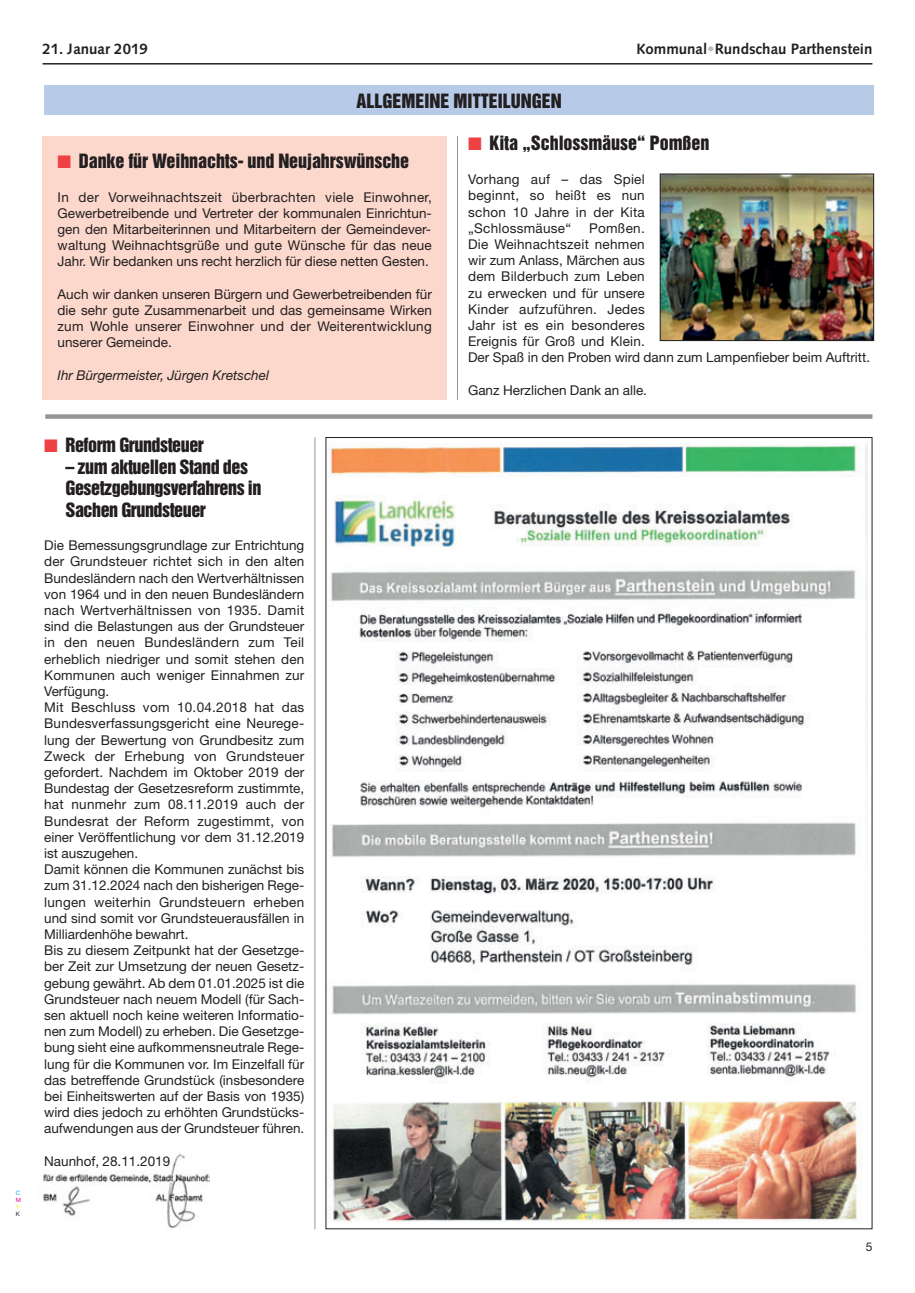
<style>
.page{position:relative;width:915px;height:1293px;background:#fff}
.page>*{position:absolute;margin:0;border:0;box-sizing:border-box;transform-origin:0 0}
.t1{font:18px/21.6px "Helvetica Inserat";letter-spacing:-.025em;color:#231f20}
.t2{font:18px "Helvetica Inserat";letter-spacing:-.005em;color:#231f20}
.t3{font:18px "Helvetica Inserat";color:#231f20}
.t4{font:700 15px "Syntax";color:#231f20}
.t5{font:13.5px/16.2px "Helvetica Neue";color:#231f20;text-align:justify}
.t6{font:italic 13.5px "Helvetica Neue";color:#231f20}
.t7{font:12px "Helvetica Neue";color:#231f20}
.t8{font:6px "Helvetica Neue";color:#00aeef}
.t9{font:6px "Helvetica Neue";color:#ed028c}
.t10{font:6px "Helvetica Neue";color:#fff101}
.t11{font:6px "Helvetica Neue";color:#231f20}
.s1{color:#bcbdc0}
.s2{color:#ee4144}
</style>
<div class="page">
<img style="left:43px;top:1154px;width:167px;height:75px">
<hr style="left:43px;top:63px;width:829px;height:2px;background:#231f20">
<div style="left:44px;top:85px;width:829px;height:30px;background:#b7cbe8"></div>
<hr style="left:457px;top:136px;width:1px;height:264px;background:#939598">
<div style="left:43px;top:136px;width:403px;height:264px;background:#fcd7cb"></div>
<div style="left:45px;top:414px;width:827px;height:5px;background:#939598"></div>
<img style="left:661px;top:176px;width:210px;height:163px">
<div style="left:659px;top:174px;width:214px;height:167px;border:1px solid #231f20"></div>
<img style="left:328px;top:443px;width:540px;height:779px">
<hr style="left:314px;top:437px;width:1px;height:792px;background:#939598">
<p class="t8" style="left:16px;top:1190px;width:6px">C</p>
<p class="t9" style="left:16px;top:1197px;width:7px">M</p>
<p class="t10" style="left:16px;top:1204px;width:5px">Y</p>
<p class="t11" style="left:16px;top:1211px;width:6px">K</p>
<p class="t4" style="left:43px;top:43px;width:107px">21. Januar 2019</p>
<p class="t4" style="left:636px;top:43px;width:237px">Kommunal<span class="s1">•</span>Rundschau Parthenstein</p>
<h1 class="t3" style="left:356px;top:93px;width:207px">ALLGEMEINE MITTEILUNGEN</h1>
<h1 class="t2" style="left:58px;top:153px;width:353px"><span class="s2">■</span> Danke für Weihnachts- und Neujahrswünsche</h1>
<p class="t5" style="left:58px;top:190px;width:375px">In der Vorweihnachtszeit überbrachten viele Einwohner, Gewerbetreibende und Vertreter der kommunalen Einrichtun&shy;gen den Mitarbeiterinnen und Mitarbeitern der Gemeindever&shy;waltung Weihnachtsgrüße und gute Wünsche für das neue Jahr. Wir bedanken uns recht herzlich für diese netten Gesten.</p>
<p class="t5" style="left:58px;top:287px;width:375px">Auch wir danken unseren Bürgern und Gewerbetreibenden für die sehr gute Zusammenarbeit und das gemeinsame Wirken zum Wohle unserer Einwohner und der Weiterentwicklung unserer Gemeinde.</p>
<p class="t6" style="left:58px;top:370px;width:213px">Ihr Bürgermeister, Jürgen Kretschel</p>
<h1 class="t1" style="left:44px;top:434px;width:161px"><span class="s2">■</span> Reform Grundsteuer</h1>
<h1 class="t1" style="left:65px;top:457px;width:197px">– zum aktuellen Stand des<br>Gesetzgebungsverfahrens in<br>Sachen Grundsteuer</h1>
<p class="t5" style="left:44px;top:538px;width:261px;text-align:left">Die Bemessungsgrundlage zur Entrichtung der Grundsteuer richtet sich in den alten Bundesländern nach den Wertverhältnissen von 1964 und in den neuen Bundesländern nach Wertverhältnissen von 1935. Damit sind die Belastungen aus der Grundsteuer in den neuen Bundesländern zum Teil erheblich niedriger und somit stehen den Kommunen auch weniger Einnahmen zur Verfügung.<br>Mit Beschluss vom 10.04.2018 hat das Bundesverfassungsgericht eine Neurege&shy;lung der Bewertung von Grundbesitz zum Zweck der Erhebung von Grundsteuer gefordert. Nachdem im Oktober 2019 der Bundestag der Gesetzesreform zustimmte, hat nunmehr zum 08.11.2019 auch der Bundesrat der Reform zugestimmt, von einer Veröffentlichung vor dem 31.12.2019 ist auszugehen.<br>Damit können die Kommunen zunächst bis zum 31.12.2024 nach den bisherigen Rege&shy;lungen weiterhin Grundsteuern erheben und sind somit vor Grundsteuerausfällen in Milliardenhöhe bewahrt.<br>Bis zu diesem Zeitpunkt hat der Gesetzge&shy;ber Zeit zur Umsetzung der neuen Gesetz&shy;gebung gewährt. Ab dem 01.01.2025 ist die Grundsteuer nach neuem Modell (für Sach&shy;sen aktuell noch keine weiteren Informatio&shy;nen zum Modell) zu erheben. Die Gesetzge&shy;bung sieht eine aufkommensneutrale Rege&shy;lung für die Kommunen vor. Im Einzelfall für das betreffende Grundstück (insbesondere bei Einheitswerten auf der Basis von 1935) wird dies jedoch zu erhöhten Grundstücks&shy;aufwendungen aus der Grundsteuer führen.</p>
<p class="t5" style="left:44px;top:1154px;width:127px">Naunhof, 28.11.2019</p>
<h1 class="t2" style="left:468px;top:136px;width:243px"><span class="s2">■</span> Kita „Schlossmäuse“ Pomßen</h1>
<p class="t5" style="left:468px;top:173px;width:178px">Vorhang auf – das Spiel beginnt, so heißt es nun schon 10 Jahre in der Kita „Schlossmäuse“</p>
<p class="t5" style="left:468px;top:221px;width:403px;text-align:left;text-indent:121px">Pomßen.<br>Die Weihnachtszeit nehmen<br>wir zum Anlass, Märchen aus<br>dem Bilderbuch zum Leben<br>zu erwecken und für unsere<br>Kinder aufzuführen. Jedes<br>Jahr ist es ein besonderes<br>Ereignis für Groß und Klein.<br>Der Spaß in den Proben wird dann zum Lampenfieber beim Auftritt.</p>
<p class="t5" style="left:468px;top:383px;width:180px">Ganz Herzlichen Dank an alle.</p>
<p class="t7" style="left:865px;top:1242px;width:8px">5</p>
</div>
